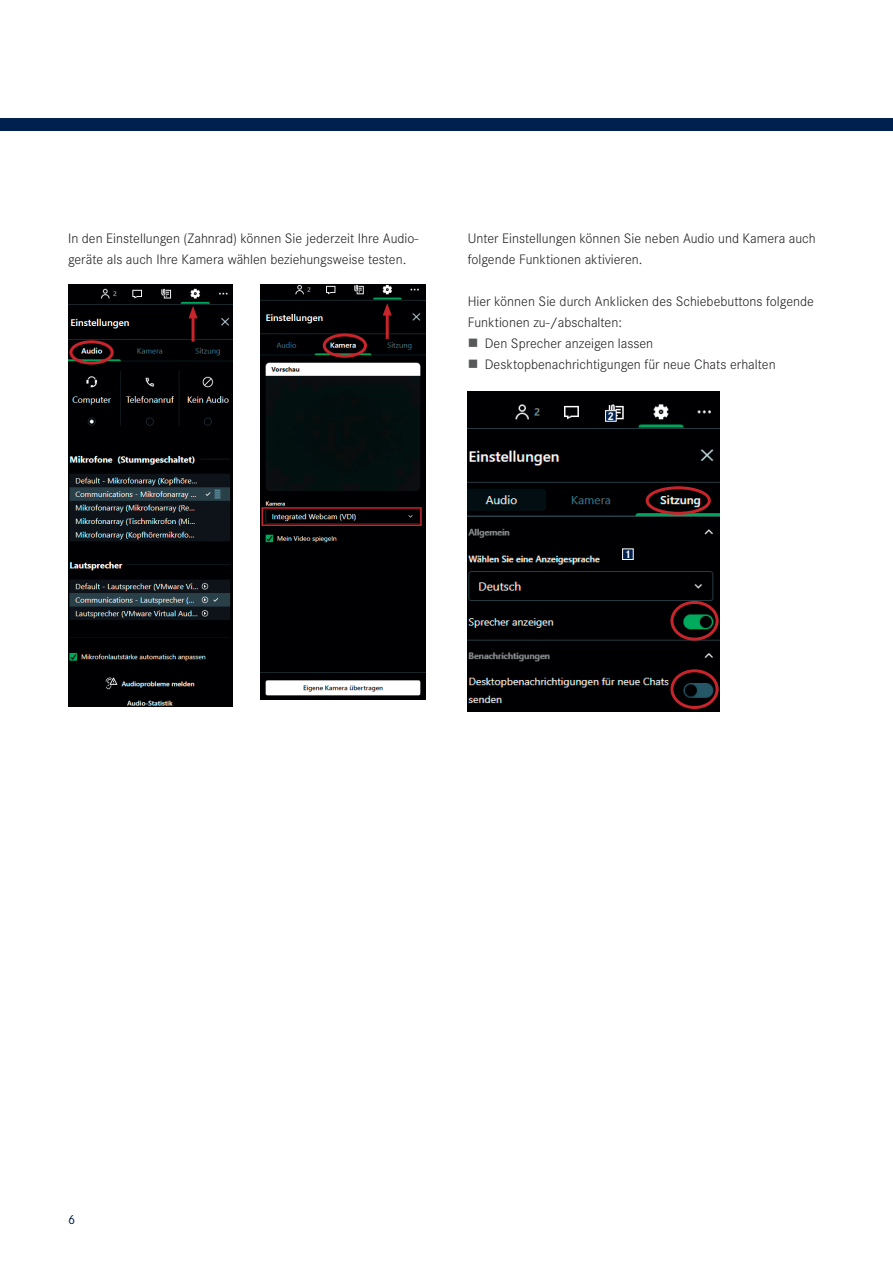
<style>
.page{position:relative;width:893px;height:1263px;background:#fff}
.page>*{position:absolute;margin:0;border:0;box-sizing:border-box;transform-origin:0 0}
.t1{font:300 14.25px/21px "Corporate S";color:#231f20}
.t2{font:13.5px "Corporate S";color:#00214f}
.t3{font:700 11.7px "Corporate S";color:#fff}
</style>
<div class="page">
<div style="left:0;top:118px;width:893px;height:13px;background:#00214f"></div>
<img style="left:261px;top:580px;width:164px;height:120px">
<img style="left:68px;top:284px;width:164px;height:422px">
<img style="left:261px;top:284px;width:164px;height:296px">
<div style="left:69px;top:340px;width:45px;height:25px;border:3px solid #c8242b;border-radius:50%"></div>
<div style="left:323px;top:333px;width:44px;height:25px;border:3px solid #c8242b;border-radius:50%"></div>
<hr style="left:192px;top:315px;width:3px;height:27px;background:#c8242b">
<svg style="left:189px;top:306px;width:9px;height:12px"></svg>
<hr style="left:386px;top:312px;width:3px;height:27px;background:#c8242b">
<svg style="left:383px;top:303px;width:9px;height:13px"></svg>
<div style="left:261px;top:507px;width:161px;height:19px;border:2px solid #c8242b"></div>
<img style="left:468px;top:392px;width:251px;height:319px">
<div style="left:623px;top:549px;width:10px;height:10px;background:#00214f"></div>
<div style="left:622px;top:548px;width:12px;height:12px;border:1px solid #fff"></div>
<div style="left:606px;top:411px;width:10px;height:10px;background:#00214f"></div>
<div style="left:605px;top:410px;width:12px;height:12px;border:1px solid #fff"></div>
<div style="left:670px;top:601px;width:49px;height:40px;border:3px solid #c8242b;border-radius:50%"></div>
<div style="left:670px;top:669px;width:49px;height:40px;border:3px solid #c8242b;border-radius:50%"></div>
<div style="left:646px;top:486px;width:65px;height:29px;border:3px solid #c8242b;border-radius:50%"></div>
<p class="t1" style="left:68px;top:227px;width:352px">In den Einstellungen (Zahnrad) können Sie jederzeit Ihre Audio&shy;geräte als auch Ihre Kamera wählen beziehungsweise testen.</p>
<p class="t1" style="left:468px;top:227px;width:350px">Unter Einstellungen können Sie neben Audio und Kamera auch folgende Funktionen aktivieren.</p>
<p class="t1" style="left:468px;top:290px;width:348px">Hier können Sie durch Anklicken des Schiebebuttons folgende</p>
<p class="t1" style="left:468px;top:311px;width:156px">Funktionen zu-/abschalten:</p>
<p class="t1" style="left:485px;top:332px;width:170px">Den Sprecher anzeigen lassen</p>
<p class="t1" style="left:485px;top:353px;width:292px">Desktopbenachrichtigungen für neue Chats erhalten</p>
<p class="t2" style="left:68px;top:1210px;width:9px">6</p>
<p class="t3" style="left:608px;top:408px;width:8px">2</p>
<p class="t3" style="left:625px;top:546px;width:8px">1</p>
</div>
